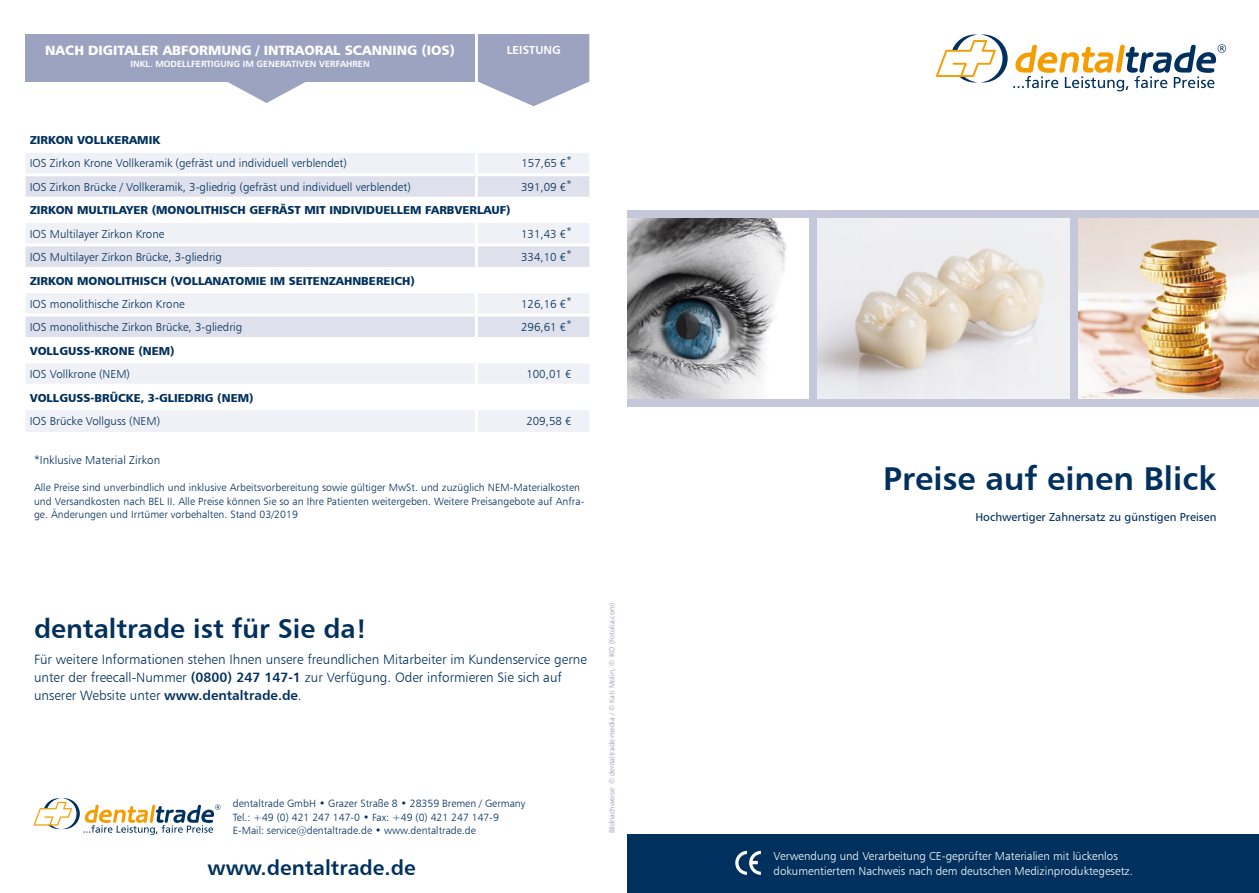
<style>
.page{position:relative;width:1259px;height:893px;background:#fff}
.page>*{position:absolute;margin:0;border:0;box-sizing:border-box;transform-origin:0 0}
.t1{font:33px "Humanist 777 BT Bold B";color:#00305d}
.t2{font:27px "Humanist 777 BT Bold B";color:#00305d}
.t3{font:21px "Humanist 777 BT Bold B";color:#00305d}
.t4{font:13.5px/18px "Humanist 777 BT Light B";color:#00305d}
.t5{font:13.5px "Humanist 777 BT Black B";color:#fff}
.t6{font:11.7px "Humanist 777 BT Bold B";color:#fff}
.t7{font:11.55px "Humanist 777 BT Light B";color:#00305d}
.t8{font:11.55px "Humanist 777 BT Black B";color:#00305d}
.t9{font:11.55px/15px "Humanist 777 BT Light B";color:#fff}
.t10{font:11.55px "Humanist 777 BT Roman B";color:#00305d}
.t11{font:10.5px/13.5px "Humanist 777 BT Light B";letter-spacing:.005em;color:#00305d}
.t12{font:9px "Humanist 777 BT Bold B";color:#fff}
.t13{font:7.5px "Humanist 777 BT Light B";color:#8e98b7}
.s1{font-family:"Humanist 777 BT Bold B"}
</style>
<div class="page">
<svg style="left:34px;top:798px;width:186px;height:37px"></svg>
<svg style="left:26px;top:153px;width:563px;height:279px;fill:#f0f1f6"></svg>
<svg style="left:26px;top:176px;width:563px;height:161px"></svg>
<hr style="left:26px;top:173px;width:450px;height:3px;background:#fff">
<hr style="left:476px;top:173px;width:116px;height:3px;background:#fff">
<hr style="left:26px;top:197px;width:450px;height:3px;background:#fff">
<hr style="left:476px;top:197px;width:116px;height:3px;background:#fff">
<hr style="left:26px;top:220px;width:450px;height:3px;background:#fff">
<hr style="left:476px;top:220px;width:116px;height:3px;background:#fff">
<hr style="left:26px;top:243px;width:450px;height:3px;background:#fff">
<hr style="left:476px;top:243px;width:116px;height:3px;background:#fff">
<hr style="left:26px;top:267px;width:450px;height:3px;background:#fff">
<hr style="left:476px;top:267px;width:116px;height:3px;background:#fff">
<hr style="left:26px;top:290px;width:450px;height:3px;background:#fff">
<hr style="left:476px;top:290px;width:116px;height:3px;background:#fff">
<hr style="left:26px;top:314px;width:450px;height:3px;background:#fff">
<hr style="left:476px;top:314px;width:116px;height:3px;background:#fff">
<hr style="left:26px;top:337px;width:450px;height:3px;background:#fff">
<hr style="left:476px;top:337px;width:116px;height:3px;background:#fff">
<hr style="left:26px;top:360px;width:450px;height:3px;background:#fff">
<hr style="left:476px;top:360px;width:116px;height:3px;background:#fff">
<hr style="left:26px;top:384px;width:450px;height:3px;background:#fff">
<hr style="left:476px;top:384px;width:116px;height:3px;background:#fff">
<hr style="left:26px;top:407px;width:450px;height:3px;background:#fff">
<hr style="left:476px;top:407px;width:116px;height:3px;background:#fff">
<hr style="left:475px;top:153px;width:3px;height:20px;background:#fff">
<hr style="left:475px;top:176px;width:3px;height:21px;background:#fff">
<hr style="left:475px;top:223px;width:3px;height:20px;background:#fff">
<hr style="left:475px;top:293px;width:3px;height:21px;background:#fff">
<hr style="left:475px;top:246px;width:3px;height:21px;background:#fff">
<hr style="left:475px;top:317px;width:3px;height:20px;background:#fff">
<hr style="left:475px;top:363px;width:3px;height:21px;background:#fff">
<hr style="left:475px;top:410px;width:3px;height:22px;background:#fff">
<svg style="left:224px;top:81px;width:85px;height:22px"></svg>
<div style="left:26px;top:34px;width:449px;height:47px;background:#9ca3c0"></div>
<svg style="left:478px;top:34px;width:111px;height:72px"></svg>
<div style="left:628px;top:210px;width:631px;height:197px;background:#c4c8da"></div>
<img style="left:628px;top:219px;width:180px;height:180px">
<img style="left:1078px;top:219px;width:181px;height:180px">
<img style="left:817px;top:219px;width:252px;height:180px">
<svg style="left:936px;top:35px;width:71px;height:47px"></svg>
<svg style="left:1013px;top:44px;width:213px;height:47px"></svg>
<div style="left:627px;top:835px;width:632px;height:58px;background:#00305d"></div>
<svg style="left:735px;top:851px;width:26px;height:24px"></svg>
<p class="t5" style="left:45px;top:42px;width:411px">NACH DIGITALER ABFORMUNG / INTRAORAL SCANNING (IOS)</p>
<p class="t12" style="left:131px;top:59px;width:241px">INKL. MODELLFERTIGUNG IM GENERATIVEN VERFAHREN</p>
<p class="t6" style="left:507px;top:42px;width:56px">LEISTUNG</p>
<p class="t8" style="left:30px;top:133px;width:132px">ZIRKON VOLLKERAMIK</p>
<p class="t7" style="left:30px;top:156px;width:318px">IOS Zirkon Krone Vollkeramik (gefräst und individuell verblendet)</p>
<p class="t7" style="left:521px;top:156px;width:52px">157,65 €<sup>*</sup></p>
<p class="t7" style="left:30px;top:180px;width:382px">IOS Zirkon Brücke / Vollkeramik, 3-gliedrig (gefräst und individuell verblendet)</p>
<p class="t7" style="left:521px;top:180px;width:52px">391,09 €<sup>*</sup></p>
<p class="t8" style="left:30px;top:203px;width:482px">ZIRKON MULTILAYER (MONOLITHISCH GEFRÄST MIT INDIVIDUELLEM FARBVERLAUF)</p>
<p class="t7" style="left:30px;top:227px;width:136px">IOS Multilayer Zirkon Krone</p>
<p class="t7" style="left:521px;top:227px;width:52px">131,43 €<sup>*</sup></p>
<p class="t7" style="left:30px;top:250px;width:194px">IOS Multilayer Zirkon Brücke, 3-gliedrig</p>
<p class="t7" style="left:521px;top:250px;width:52px">334,10 €<sup>*</sup></p>
<p class="t8" style="left:30px;top:274px;width:387px">ZIRKON MONOLITHISCH (VOLLANATOMIE IM SEITENZAHNBEREICH)</p>
<p class="t7" style="left:30px;top:297px;width:156px">IOS monolithische Zirkon Krone</p>
<p class="t7" style="left:521px;top:297px;width:52px">126,16 €<sup>*</sup></p>
<p class="t7" style="left:30px;top:320px;width:214px">IOS monolithische Zirkon Brücke, 3-gliedrig</p>
<p class="t7" style="left:521px;top:320px;width:52px">296,61 €<sup>*</sup></p>
<p class="t8" style="left:30px;top:343px;width:146px">VOLLGUSS-KRONE (NEM)</p>
<p class="t7" style="left:30px;top:367px;width:102px">IOS Vollkrone (NEM)</p>
<p class="t7" style="left:526px;top:367px;width:47px">100,01 €</p>
<p class="t8" style="left:30px;top:391px;width:225px">VOLLGUSS-BRÜCKE, 3-GLIEDRIG (NEM)</p>
<p class="t7" style="left:30px;top:414px;width:132px">IOS Brücke Vollguss (NEM)</p>
<p class="t7" style="left:526px;top:414px;width:47px">209,58 €</p>
<p class="t7" style="left:34px;top:453px;width:128px">*Inklusive Material Zirkon</p>
<p class="t11" style="left:34px;top:481px;width:552px">Alle Preise sind unverbindlich und inklusive Arbeitsvorbereitung sowie gültiger MwSt. und zuzüglich NEM-Materialkosten und Versandkosten nach BEL II. Alle Preise können Sie so an Ihre Patienten weitergeben. Weitere Preisangebote auf Anfra&shy;ge. Änderungen und Irrtümer vorbehalten. Stand 03/2019</p>
<h2 class="t2" style="left:34px;top:611px;width:334px">dentaltrade ist für Sie da!</h2>
<p class="t4" style="left:34px;top:650px;width:554px">Für weitere Informationen stehen Ihnen unsere freundlichen Mitarbeiter im Kundenservice gerne unter der freecall-Nummer <span class="s1">(0800) 247 147-1</span> zur Verfügung. Oder informieren Sie sich auf unserer Website unter <span class="s1">www.dentaltrade.de</span>.</p>
<p class="t11" style="left:233px;top:796px;width:294px">dentaltrade GmbH • Grazer Straße 8 • 28359 Bremen / Germany<br>Tel.: +49 (0) 421 247 147-0 • Fax: +49 (0) 421 247 147-9<br>E-Mail: service@dentaltrade.de • www.dentaltrade.de</p>
<h3 class="t3" style="left:208px;top:854px;width:209px">www.dentaltrade.de</h3>
<p class="t13" style="left:607px;top:833px;width:232px;rotate:-90deg">Bildnachweise: © dentaltrade-media / © Kati Molin, © IKO (Fotolia.com)</p>
<h1 class="t1" style="left:883px;top:457px;width:335px">Preise auf einen Blick</h1>
<p class="t10" style="left:975px;top:510px;width:242px">Hochwertiger Zahnersatz zu günstigen Preisen</p>
<p class="t9" style="left:773px;top:848px;width:361px">Verwendung und Verarbeitung CE-geprüfter Materialien mit lückenlos dokumentiertem Nachweis nach dem deutschen Medizinproduktegesetz.</p>
</div>
